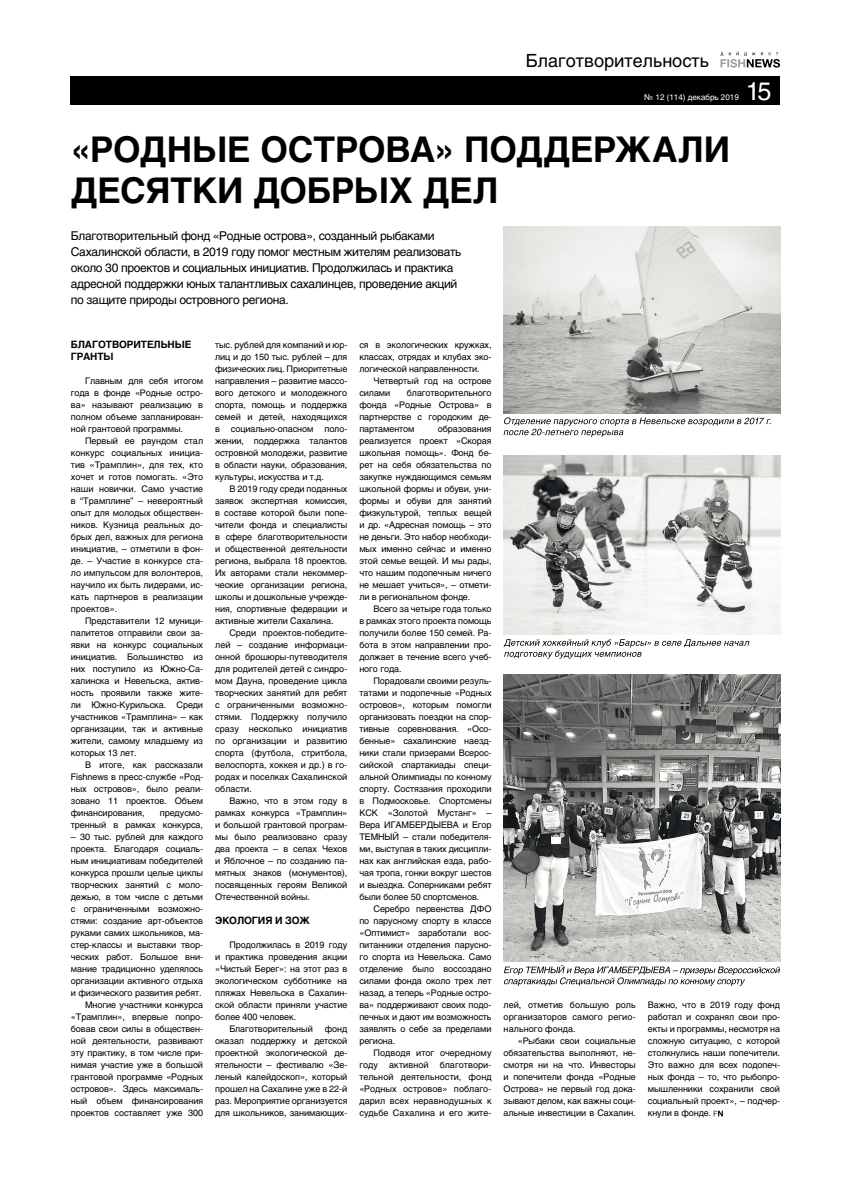
<style>
.page{position:relative;width:851px;height:1191px;background:#fff}
.page>*{position:absolute;margin:0;border:0;box-sizing:border-box;transform-origin:0 0}
.t1{font:700 35.1px/41.8px "Helios C";letter-spacing:-.005em;color:#000}
.t2{font:25px "Helios C";color:#fff}
.t3{font:18px "Helios C";color:#000}
.t4{font:12px/16px "Helios C";letter-spacing:-.03em;color:#000}
.t5{font:700 10px/12px "Helios C";letter-spacing:-.01em;color:#000}
.t6{font:9px/12px "Helios C";letter-spacing:-.01em;color:#000;text-align:justify}
.t7{font:8px "Helios C";color:#fff}
</style>
<div class="page">
<div style="left:71px;top:77px;width:709px;height:28px;background:#000"></div>
<svg style="left:720px;top:52px;width:60px;height:16px"></svg>
<svg style="left:713px;top:1110px;width:9px;height:6px"></svg>
<img style="left:503px;top:227px;width:277px;height:186px">
<img style="left:503px;top:455px;width:277px;height:179px">
<img style="left:503px;top:674px;width:277px;height:287px">
<svg style="left:503px;top:417px;width:267px;height:20px"></svg>
<svg style="left:503px;top:639px;width:246px;height:19px"></svg>
<svg style="left:504px;top:965px;width:276px;height:21px"></svg>
<h3 class="t3" style="left:525px;top:50px;width:185px">Благотворительность</h3>
<p class="t7" style="left:644px;top:92px;width:96px">№ 12 (114) декабрь 2019</p>
<h2 class="t2" style="left:745px;top:76px;width:27px">15</h2>
<h1 class="t1" style="left:71px;top:128px;width:660px">«РОДНЫЕ ОСТРОВА» ПОДДЕРЖАЛИ<br>ДЕСЯТКИ ДОБРЫХ ДЕЛ</h1>
<p class="t4" style="left:71px;top:227px;width:392px">Благотворительный фонд «Родные острова», созданный рыбаками Сахалинской области, в 2019 году помог местным жителям реализовать около 30 проектов и социальных инициатив. Продолжилась и практика адресной поддержки юных талантливых сахалинцев, проведение акций по защите природы островного региона.</p>
<p class="t5" style="left:71px;top:338px;width:122px">БЛАГОТВОРИТЕЛЬНЫЕ<br>ГРАНТЫ</p>
<p class="t6" style="left:71px;top:375px;width:134px;text-indent:14px">Главным для себя итогом года в фонде «Родные остро&shy;ва» называют реализацию в полном объеме запланирован&shy;ной грантовой программы.</p>
<p class="t6" style="left:71px;top:435px;width:134px;text-indent:14px">Первый ее раундом стал конкурс социальных инициа&shy;тив «Трамплин», для тех, кто хочет и готов помогать. «Это наши новички. Само участие в “Трамплине” – невероятный опыт для молодых обществен&shy;ников. Кузница реальных до&shy;брых дел, важных для региона инициатив, – отметили в фон&shy;де. – Участие в конкурсе ста&shy;ло импульсом для волонтеров, научило их быть лидерами, ис&shy;кать партнеров в реализации проектов».</p>
<p class="t6" style="left:71px;top:615px;width:134px;text-indent:14px">Представители 12 муници&shy;палитетов отправили свои за&shy;явки на конкурс социальных инициатив. Большинство из них поступило из Южно-Са&shy;халинска и Невельска, актив&shy;ность проявили также жите&shy;ли Южно-Курильска. Среди участников «Трамплина» – как организации, так и активные жители, самому младшему из которых 13 лет.</p>
<p class="t6" style="left:71px;top:759px;width:134px;text-indent:14px">В итоге, как рассказали Fishnews в пресс-службе «Род&shy;ных островов», было реали&shy;зовано 11 проектов. Объем финансирования,</p>
<p class="t6" style="left:71px;top:807px;width:134px;text-align:right">предусмо-<br>тренный в рамках конкурса,</p>
<p class="t6" style="left:71px;top:831px;width:134px;text-align:right">– 30 тыс. рублей для каждого проекта. Благодаря социаль&shy;ным инициативам победителей конкурса прошли целые циклы творческих занятий с моло&shy;дежью, в том числе с детьми с ограниченными возможно&shy;стями: создание арт-объектов руками самих школьников, ма&shy;стер-классы и выставки твор&shy;ческих работ. Большое вни&shy;мание традиционно уделялось организации активного отдыха и физического развития ребят.<br>Многие участники конкурса «Трамплин», впервые попро&shy;бовав свои силы в обществен&shy;ной деятельности, развивают эту практику, в том числе при&shy;нимая участие уже в большой грантовой программе «Родных островов». Здесь максималь&shy;ный объем финансирования проектов составляет уже 300</p>
<p class="t6" style="left:215px;top:339px;width:134px">тыс. рублей для компаний и юр&shy;лиц и до 150 тыс. рублей – для физических лиц. Приоритетные направления – развитие массо&shy;вого детского и молодежного спорта, помощь и поддержка семей и детей, находящихся в социально-опасном поло&shy;жении, поддержка талантов островной молодежи, развитие в области науки, образования, культуры, искусства и т.д.</p>
<p class="t6" style="left:215px;top:483px;width:134px;text-indent:14px">В 2019 году среди поданных заявок экспертная комиссия, в составе которой были попе&shy;чители фонда и специалисты в сфере благотворительности и общественной деятельности региона, выбрала 18 проектов.<br>Их авторами стали некоммер&shy;ческие организации региона, школы и дошкольные учрежде&shy;ния, спортивные федерации и активные жители Сахалина.</p>
<p class="t6" style="left:215px;top:626px;width:134px;text-indent:14px">Среди проектов-победите&shy;лей – создание информаци&shy;онной брошюры-путеводителя для родителей детей с синдро&shy;мом Дауна, проведение цикла творческих занятий для ребят с ограниченными возможно&shy;стями. Поддержку получило сразу несколько инициатив по организации и развитию спорта (футбола, стритбола, велоспорта, хоккея и др.) в го&shy;родах и поселках Сахалинской области.</p>
<p class="t6" style="left:215px;top:794px;width:134px;text-indent:14px">Важно, что в этом году в рамках конкурса «Трамплин» и большой грантовой програм&shy;мы было реализовано сразу два проекта – в селах Чехов и Яблочное – по созданию па&shy;мятных знаков (монументов), посвященных героям Великой Отечественной войны.</p>
<p class="t5" style="left:215px;top:914px;width:96px">ЭКОЛОГИЯ И ЗОЖ</p>
<p class="t6" style="left:229px;top:939px;width:119px">Продолжилась в 2019 году</p>
<p class="t6" style="left:215px;top:951px;width:134px">и практика проведения акции</p>
<p class="t6" style="left:215px;top:963px;width:134px">«Чистый Берег»: на этот раз в</p>
<p class="t6" style="left:215px;top:975px;width:134px">экологическом субботнике на</p>
<p class="t6" style="left:215px;top:987px;width:134px">пляжах Невельска в Сахалин-</p>
<p class="t6" style="left:215px;top:999px;width:134px">ской области приняли участие</p>
<p class="t6" style="left:215px;top:1011px;width:83px">более 400 человек.</p>
<p class="t6" style="left:229px;top:1023px;width:85px">Благотворительный</p>
<p class="t6" style="left:215px;top:1023px;width:134px;text-indent:110px">фонд оказал поддержку и детской проектной экологической де&shy;ятельности – фестивалю «Зе&shy;леный калейдоскоп», который прошел на Сахалине уже в 22-й раз. Мероприятие организуется для школьников, занимающих-</p>
<p class="t6" style="left:359px;top:339px;width:134px">ся в экологических кружках, классах, отрядах и клубах эко&shy;логической направленности.</p>
<p class="t6" style="left:359px;top:375px;width:134px;text-indent:14px">Четвертый год на острове силами</p>
<p class="t6" style="left:359px;top:387px;width:134px;text-indent:48px">благотворительного фонда «Родные Острова» в партнерстве с городским де&shy;партаментом</p>
<p class="t6" style="left:359px;top:423px;width:134px;text-indent:78px">образования реализуется проект «Скорая школьная помощь». Фонд бе&shy;рет на себя обязательства по закупке нуждающимся семьям школьной формы и обуви, уни&shy;формы и обуви для занятий физкультурой, теплых вещей и др. «Адресная помощь – это не деньги. Это набор необходи&shy;мых именно сейчас и именно этой семье вещей. И мы рады, что нашим подопечным ничего не мешает учиться», – отмети&shy;ли в региональном фонде.</p>
<p class="t6" style="left:359px;top:603px;width:134px;text-indent:14px">Всего за четыре года только в рамках этого проекта помощь получили более 150 семей. Ра&shy;бота в этом направлении про&shy;должает в течение всего учеб&shy;ного года.</p>
<p class="t6" style="left:359px;top:675px;width:134px;text-indent:14px">Порадовали своими резуль&shy;татами и подопечные «Родных островов», которым помогли организовать поездки на спор&shy;тивные соревнования. «Осо&shy;бенные» сахалинские наезд&shy;ники стали призерами Всерос&shy;сийской спартакиады специ&shy;альной Олимпиады по конному спорту. Состязания проходили в Подмосковье. Спортсмены КСК «Золотой Мустанг» – Вера ИГАМБЕРДЫЕВА и Егор ТЕМНЫЙ – стали победителя&shy;ми, выступая в таких дисципли&shy;нах как английская езда, рабо&shy;чая тропа, гонки вокруг шестов и выездка. Соперниками ребят были более 50 спортсменов.</p>
<p class="t6" style="left:359px;top:903px;width:134px;text-indent:14px">Серебро первенства ДФО по парусному спорту в классе «Оптимист» заработали вос&shy;питанники отделения парусно&shy;го спорта из Невельска. Само отделение было воссоздано силами фонда около трех лет назад, а теперь «Родные остро&shy;ва» поддерживают своих подо&shy;печных и дают им возможность заявлять о себе за пределами региона.</p>
<p class="t6" style="left:359px;top:1047px;width:134px;text-indent:14px">Подводя итог очередному году активной благотвори&shy;тельной деятельности, фонд «Родных островов» поблаго&shy;дарил всех неравнодушных к судьбе Сахалина и его жите-</p>
<p class="t6" style="left:503px;top:998px;width:134px">лей, отметив большую роль организаторов самого регио&shy;нального фонда.</p>
<p class="t6" style="left:503px;top:1034px;width:134px;text-indent:14px">«Рыбаки свои социальные обязательства выполняют, не&shy;смотря ни на что. Инвесторы и попечители фонда «Родные Острова» не первый год дока&shy;зывают делом, как важны соци&shy;альные инвестиции в Сахалин.</p>
<p class="t6" style="left:647px;top:998px;width:134px">Важно, что в 2019 году фонд работал и сохранял свои про&shy;екты и программы, несмотря на сложную ситуацию, с которой столкнулись наши попечители.<br>Это важно для всех подопеч&shy;ных фонда – то, что рыбопро&shy;мышленники сохранили свой социальный проект», – подчер&shy;кнули в фонде.</p>
</div>
